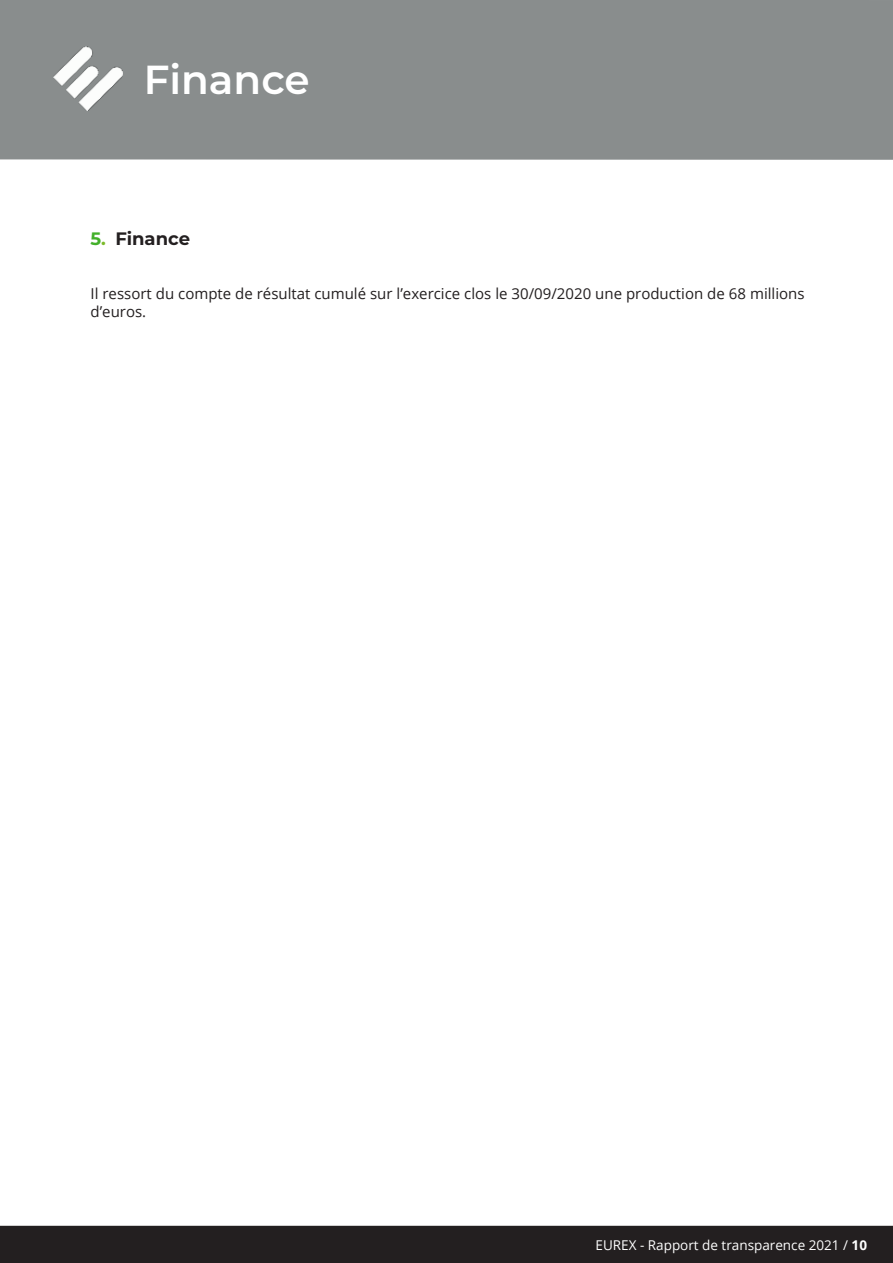
<style>
.page{position:relative;width:893px;height:1263px;background:#fff}
.page>*{position:absolute;margin:0;border:0;box-sizing:border-box;transform-origin:0 0}
.t1{font:600 40.5px "Montserrat";color:#fff}
.t2{font:700 18px "Montserrat";color:#231f20}
.t3{font:15px/18px "Open Sans";color:#231f20}
.t4{font:13.5px "Open Sans";color:#fff}
.s1{color:#43b02a}
.s2{color:#7bba29}
.s3{font-weight:700}
</style>
<div class="page">
<div style="left:0;top:1226px;width:893px;height:37px;background:#231f20"></div>
<div style="left:0;top:0;width:893px;height:160px;background:#898d8d"></div>
<img style="left:53px;top:46px;width:70px;height:65px">
<h1 class="t1" style="left:144px;top:63px;width:167px">Finance</h1>
<p class="t2" style="left:91px;top:230px;width:101px"><span class="s1">5</span><span class="s2">.</span> Finance</p>
<p class="t3" style="left:91px;top:286px;width:715px">Il ressort du compte de résultat cumulé sur l’exercice clos le 30/09/2020 une production de 68 millions d’euros.</p>
<p class="t4" style="left:596px;top:1240px;width:273px">EUREX - Rapport de transparence 2021 / <span class="s3">10</span></p>
</div>
